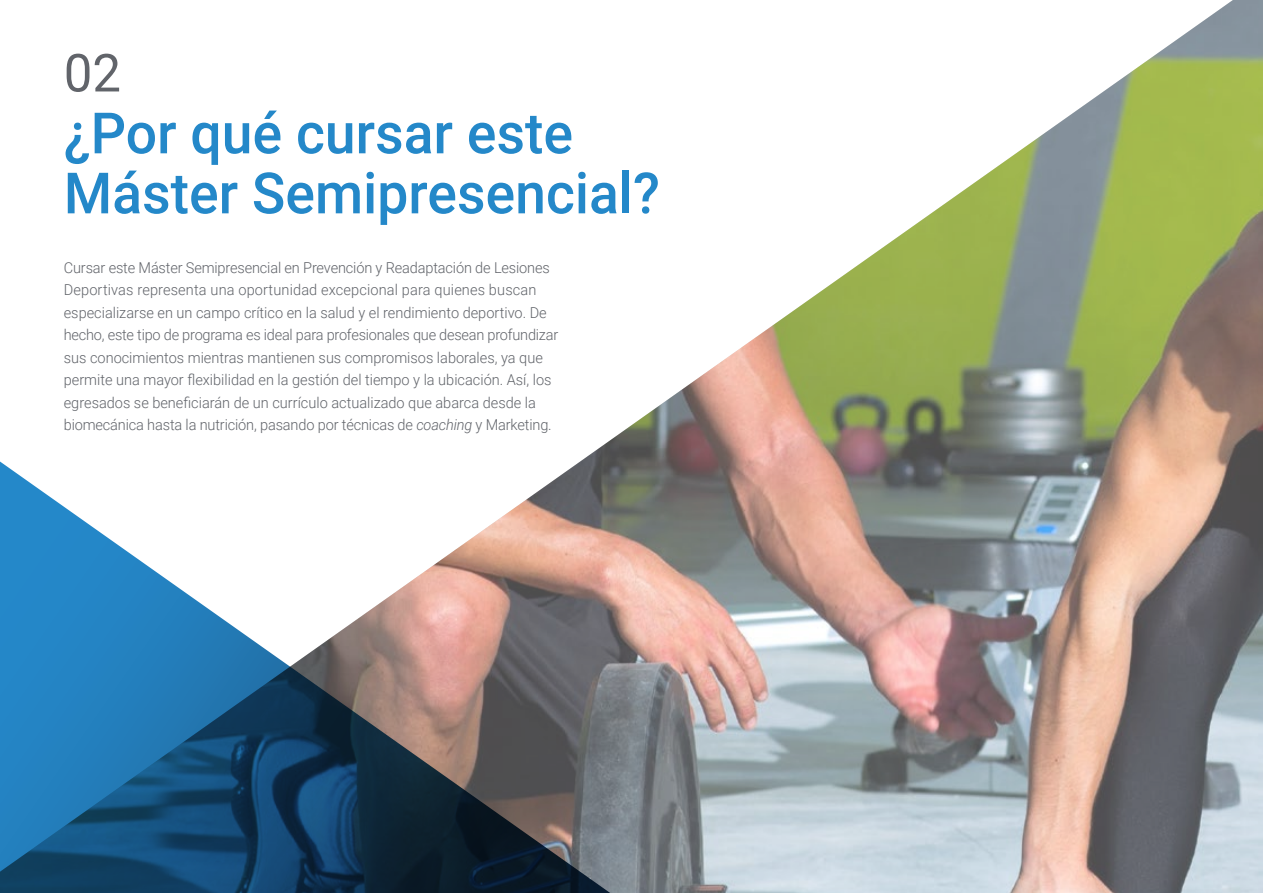
<style>
.page{position:relative;width:1263px;height:893px;background:#fff}
.page>*{position:absolute;margin:0;border:0;box-sizing:border-box;transform-origin:0 0}
.t1{font:500 57px/60px "Roboto";color:#2488c9}
.t2{font:52.5px "Roboto";color:#61646a}
.t3{font:300 15px/22.5px "Roboto";color:#61646a}
.s1{font-style:italic}
</style>
<div class="page">
<img style="left:602px;top:0;width:661px;height:893px">
<svg style="left:0;top:446px;width:640px;height:447px"></svg>
<h2 class="t2" style="left:64px;top:36px;width:59px">02</h2>
<h1 class="t1" style="left:64px;top:101px;width:597px">¿Por qué cursar este<br>Máster Semipresencial?</h1>
<p class="t3" style="left:64px;top:255px;width:496px">Cursar este Máster Semipresencial en Prevención y Readaptación de Lesiones Deportivas representa una oportunidad excepcional para quienes buscan especializarse en un campo crítico en la salud y el rendimiento deportivo. De hecho, este tipo de programa es ideal para profesionales que desean profundizar sus conocimientos mientras mantienen sus compromisos laborales, ya que permite una mayor flexibilidad en la gestión del tiempo y la ubicación. Así, los egresados se beneficiarán de un currículo actualizado que abarca desde la biomecánica hasta la nutrición, pasando por técnicas de <span class="s1">coaching</span> y Marketing.</p>
</div>
